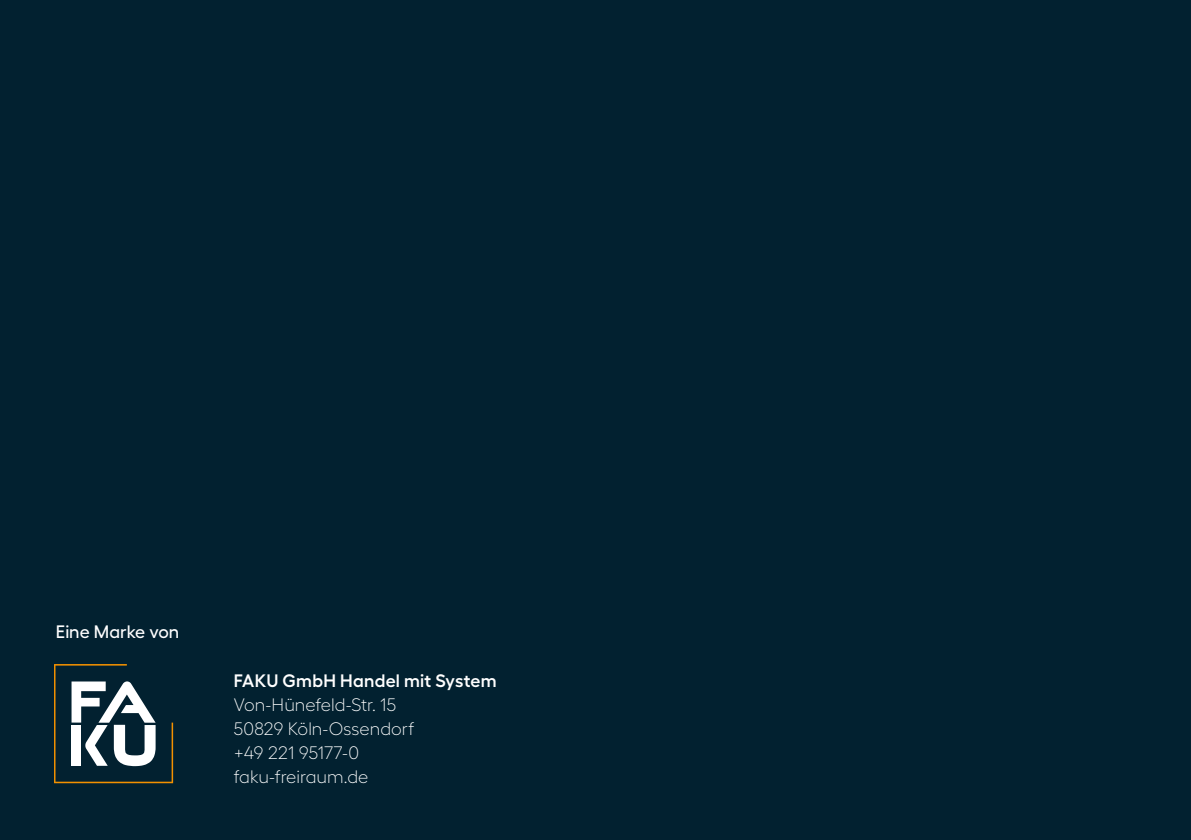
<style>
.page{position:relative;width:1191px;height:840px;background:#fff}
.page>*{position:absolute;margin:0;border:0;box-sizing:border-box;transform-origin:0 0}
.t1{font:300 18px/24px "Hellix";color:#fff}
.t2{font:600 18px "Hellix";letter-spacing:.015em;color:#fff}
.t3{font:500 18px "Hellix";color:#fff}
</style>
<div class="page">
<div style="left:0;top:0;width:1191px;height:839px;background:#022130"></div>
<svg style="left:54px;top:664px;width:119px;height:118px"></svg>
<p class="t3" style="left:56px;top:617px;width:125px">Eine Marke von</p>
<p class="t2" style="left:234px;top:666px;width:264px">FAKU GmbH Handel mit System</p>
<p class="t1" style="left:234px;top:690px;width:182px">Von-Hünefeld-Str. 15<br>50829 Köln-Ossendorf +49 221 95177-0 faku-freiraum.de</p>
</div>
